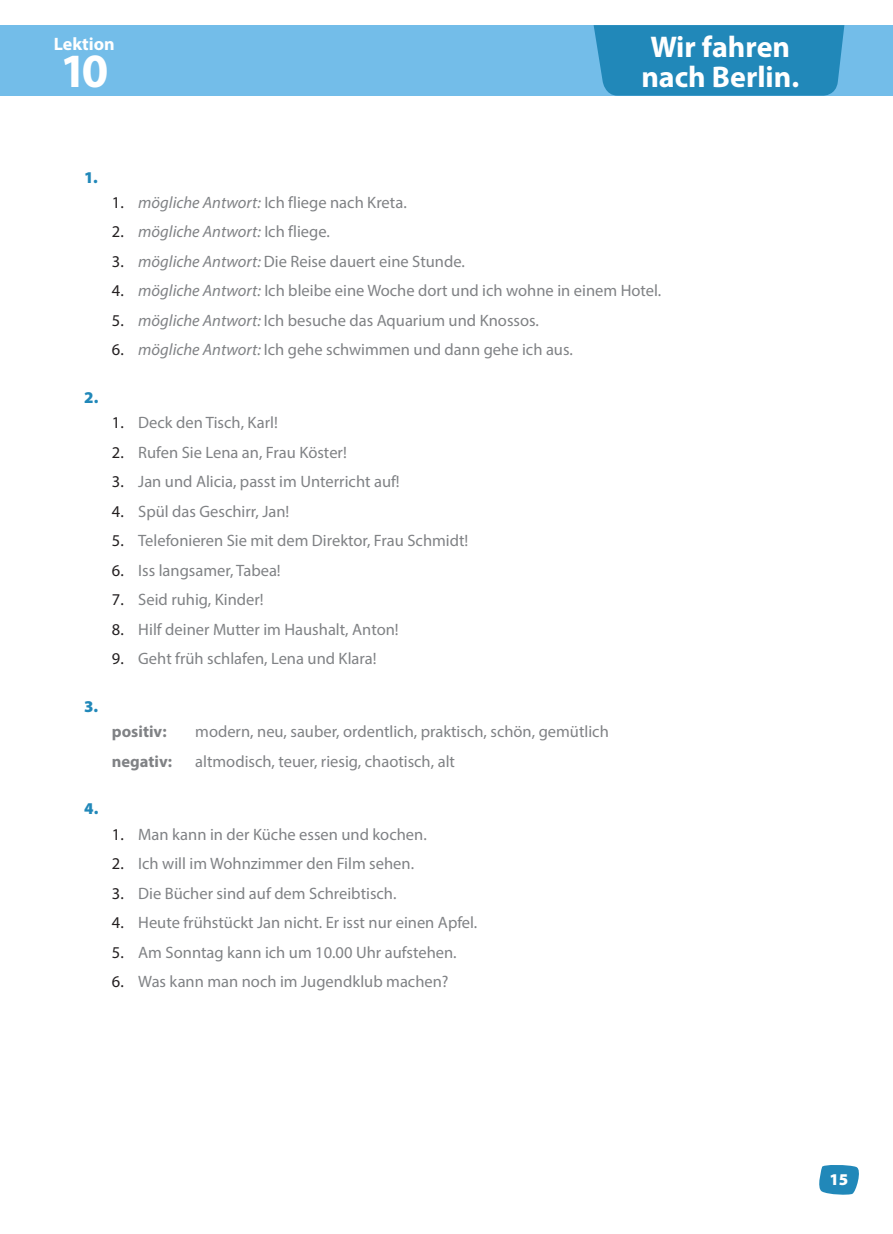
<style>
.page{position:relative;width:893px;height:1234px;background:#fff}
.page>*{position:absolute;margin:0;border:0;box-sizing:border-box;transform-origin:0 0}
.t1{font:700 48px "Myriad Pro";color:#fff}
.t2{font:700 30px/30px "Myriad Pro";color:#fff;text-align:center}
.t3{font:700 18px "Myriad Pro";color:#fff}
.t4{font:16.5px "Myriad Pro";color:#808285}
.t5{font:italic 16.5px "Myriad Pro";color:#808285}
.t6{font:700 16.5px "Myriad Pro";color:#808285}
.t7{font:900 16.5px "Myriad Pro";color:#2188b9}
.t8{font:900 16.5px "Myriad Pro";color:#fff}
.s1{color:#231f20}
.s2{font-style:italic}
.s3{font-style:normal;color:#231f20}
.s4{font-style:normal}
</style>
<div class="page">
<svg style="left:819px;top:1165px;width:40px;height:30px"></svg>
<div style="left:0;top:25px;width:893px;height:71px;background:#73bde9"></div>
<svg style="left:594px;top:25px;width:250px;height:71px;background:#248abb"></svg>
<p class="t3" style="left:54px;top:32px;width:62px">Lektion</p>
<h1 class="t1" style="left:60px;top:40px;width:50px">10</h1>
<p class="t7" style="left:84px;top:168px;width:15px">1.</p>
<h2 class="t2" style="left:641px;top:30px;width:159px">Wir fahren nach Berlin.</h2>
<p class="t7" style="left:84px;top:388px;width:16px">2.</p>
<p class="t7" style="left:84px;top:697px;width:16px">3.</p>
<p class="t7" style="left:84px;top:799px;width:16px">4.</p>
<p class="t4" style="left:112px;top:192px;width:296px"><span class="s1">1.</span> <span class="s2">mögliche Antwort:</span> Ich fliege nach Kreta.</p>
<p class="t5" style="left:112px;top:221px;width:219px"><span class="s3">2.</span> mögliche Antwort: <span class="s4">Ich fliege.</span></p>
<p class="t4" style="left:112px;top:251px;width:354px"><span class="s1">3.</span> <span class="s2">mögliche Antwort:</span> Die Reise dauert eine Stunde.</p>
<p class="t4" style="left:112px;top:280px;width:551px"><span class="s1">4.</span> <span class="s2">mögliche Antwort:</span> Ich bleibe eine Woche dort und ich wohne in einem Hotel.</p>
<p class="t4" style="left:112px;top:310px;width:429px"><span class="s1">5.</span> <span class="s2">mögliche Antwort:</span> Ich besuche das Aquarium und Knossos.</p>
<p class="t4" style="left:112px;top:339px;width:462px"><span class="s1">6.</span> <span class="s2">mögliche Antwort:</span> Ich gehe schwimmen und dann gehe ich aus.</p>
<p class="t4" style="left:112px;top:412px;width:168px"><span class="s1">1.</span> Deck den Tisch, Karl!</p>
<p class="t4" style="left:112px;top:442px;width:236px"><span class="s1">2.</span> Rufen Sie Lena an, Frau Köster!</p>
<p class="t4" style="left:112px;top:471px;width:289px"><span class="s1">3.</span> Jan und Alicia, passt im Unterricht auf!</p>
<p class="t4" style="left:112px;top:501px;width:179px"><span class="s1">4.</span> Spül das Geschirr, Jan!</p>
<p class="t4" style="left:112px;top:530px;width:358px"><span class="s1">5.</span> Telefonieren Sie mit dem Direktor, Frau Schmidt!</p>
<p class="t4" style="left:112px;top:560px;width:170px"><span class="s1">6.</span> Iss langsamer, Tabea!</p>
<p class="t4" style="left:112px;top:589px;width:153px"><span class="s1">7.</span> Seid ruhig, Kinder!</p>
<p class="t4" style="left:112px;top:619px;width:288px"><span class="s1">8.</span> Hilf deiner Mutter im Haushalt, Anton!</p>
<p class="t4" style="left:112px;top:648px;width:266px"><span class="s1">9.</span> Geht früh schlafen, Lena und Klara!</p>
<p class="t6" style="left:112px;top:720px;width:56px">positiv:</p>
<p class="t4" style="left:195px;top:721px;width:415px">modern, neu, sauber, ordentlich, praktisch, schön, gemütlich</p>
<p class="t6" style="left:112px;top:750px;width:62px">negativ:</p>
<p class="t4" style="left:195px;top:751px;width:261px">altmodisch, teuer, riesig, chaotisch, alt</p>
<p class="t4" style="left:112px;top:823px;width:316px"><span class="s1">1.</span> Man kann in der Küche essen und kochen.</p>
<p class="t4" style="left:112px;top:853px;width:304px"><span class="s1">2.</span> Ich will im Wohnzimmer den Film sehen.</p>
<p class="t4" style="left:112px;top:882px;width:286px"><span class="s1">3.</span> Die Bücher sind auf dem Schreibtisch.</p>
<p class="t4" style="left:112px;top:912px;width:367px"><span class="s1">4.</span> Heute frühstückt Jan nicht. Er isst nur einen Apfel.</p>
<p class="t4" style="left:112px;top:941px;width:346px"><span class="s1">5.</span> Am Sonntag kann ich um 10.00 Uhr aufstehen.</p>
<p class="t4" style="left:112px;top:971px;width:338px"><span class="s1">6.</span> Was kann man noch im Jugendklub machen?</p>
<p class="t8" style="left:829px;top:1169px;width:20px">15</p>
</div>
